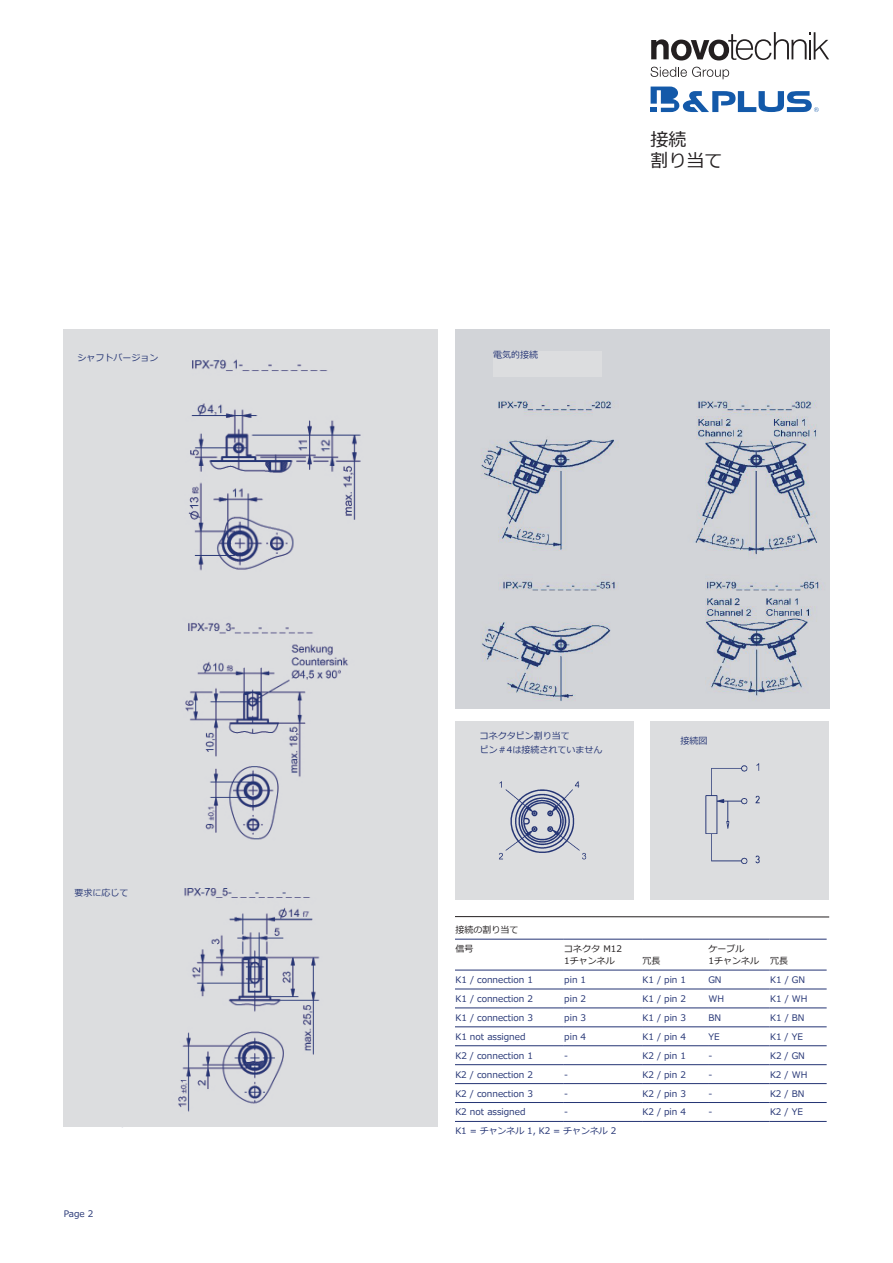
<style>
.page{position:relative;width:893px;height:1263px;background:#fff}
.page>*{position:absolute;margin:0;border:0;box-sizing:border-box;transform-origin:0 0}
.t1{font:18px/21px "Meiryo";color:#231f20}
.t2{font:9px/13.5px "Meiryo";color:#243474}
.t3{font:9px/12px "Meiryo";color:#231f20}
</style>
<div class="page">
<hr style="left:455px;top:916px;width:374px;height:1px;background:#231f20">
<div style="left:455px;top:721px;width:179px;height:178px;background:#dcdddf"></div>
<img style="left:499px;top:781px;width:88px;height:79px">
<div style="left:651px;top:721px;width:178px;height:178px;background:#dcdddf"></div>
<img style="left:705px;top:763px;width:55px;height:101px">
<hr style="left:455px;top:939px;width:109px;height:1px;background:#243474">
<hr style="left:564px;top:939px;width:78px;height:1px;background:#243474">
<hr style="left:642px;top:939px;width:66px;height:1px;background:#243474">
<hr style="left:708px;top:939px;width:62px;height:1px;background:#243474">
<hr style="left:770px;top:939px;width:57px;height:1px;background:#243474">
<hr style="left:455px;top:970px;width:109px;height:1px;background:#243474">
<hr style="left:564px;top:970px;width:78px;height:1px;background:#243474">
<hr style="left:642px;top:970px;width:66px;height:1px;background:#243474">
<hr style="left:708px;top:970px;width:62px;height:1px;background:#243474">
<hr style="left:770px;top:970px;width:57px;height:1px;background:#243474">
<hr style="left:455px;top:989px;width:109px;height:1px;background:#243474">
<hr style="left:564px;top:989px;width:78px;height:1px;background:#243474">
<hr style="left:642px;top:989px;width:66px;height:1px;background:#243474">
<hr style="left:708px;top:989px;width:62px;height:1px;background:#243474">
<hr style="left:770px;top:989px;width:57px;height:1px;background:#243474">
<hr style="left:455px;top:1008px;width:109px;height:1px;background:#243474">
<hr style="left:564px;top:1008px;width:78px;height:1px;background:#243474">
<hr style="left:642px;top:1008px;width:66px;height:1px;background:#243474">
<hr style="left:708px;top:1008px;width:62px;height:1px;background:#243474">
<hr style="left:770px;top:1008px;width:57px;height:1px;background:#243474">
<hr style="left:455px;top:1026px;width:109px;height:1px;background:#243474">
<hr style="left:564px;top:1026px;width:78px;height:1px;background:#243474">
<hr style="left:642px;top:1026px;width:66px;height:1px;background:#243474">
<hr style="left:708px;top:1026px;width:62px;height:1px;background:#243474">
<hr style="left:770px;top:1026px;width:57px;height:1px;background:#243474">
<hr style="left:455px;top:1045px;width:109px;height:1px;background:#243474">
<hr style="left:564px;top:1045px;width:78px;height:1px;background:#243474">
<hr style="left:642px;top:1045px;width:66px;height:1px;background:#243474">
<hr style="left:708px;top:1045px;width:62px;height:1px;background:#243474">
<hr style="left:770px;top:1045px;width:57px;height:1px;background:#243474">
<hr style="left:455px;top:1064px;width:109px;height:1px;background:#243474">
<hr style="left:564px;top:1064px;width:78px;height:1px;background:#243474">
<hr style="left:642px;top:1064px;width:66px;height:1px;background:#243474">
<hr style="left:708px;top:1064px;width:62px;height:1px;background:#243474">
<hr style="left:770px;top:1064px;width:57px;height:1px;background:#243474">
<hr style="left:455px;top:1083px;width:109px;height:1px;background:#243474">
<hr style="left:564px;top:1083px;width:78px;height:1px;background:#243474">
<hr style="left:642px;top:1083px;width:66px;height:1px;background:#243474">
<hr style="left:708px;top:1083px;width:62px;height:1px;background:#243474">
<hr style="left:770px;top:1083px;width:57px;height:1px;background:#243474">
<hr style="left:455px;top:1102px;width:109px;height:1px;background:#243474">
<hr style="left:564px;top:1102px;width:78px;height:1px;background:#243474">
<hr style="left:642px;top:1102px;width:66px;height:1px;background:#243474">
<hr style="left:708px;top:1102px;width:62px;height:1px;background:#243474">
<hr style="left:770px;top:1102px;width:57px;height:1px;background:#243474">
<hr style="left:455px;top:1121px;width:109px;height:1px;background:#243474">
<hr style="left:564px;top:1121px;width:78px;height:1px;background:#243474">
<hr style="left:642px;top:1121px;width:66px;height:1px;background:#243474">
<hr style="left:708px;top:1121px;width:62px;height:1px;background:#243474">
<hr style="left:770px;top:1121px;width:57px;height:1px;background:#243474">
<img style="left:455px;top:330px;width:374px;height:378px">
<div style="left:64px;top:330px;width:374px;height:265px;background:#dcdddf"></div>
<img style="left:188px;top:359px;width:173px;height:212px">
<div style="left:64px;top:861px;width:374px;height:266px;background:#dcdddf"></div>
<img style="left:178px;top:888px;width:142px;height:224px">
<div style="left:64px;top:595px;width:374px;height:266px;background:#dcdddf"></div>
<img style="left:185px;top:623px;width:163px;height:217px">
<svg style="left:651px;top:87px;width:168px;height:25px"></svg>
<svg style="left:651px;top:32px;width:178px;height:29px"></svg>
<svg style="left:651px;top:67px;width:78px;height:12px"></svg>
<div style="left:493px;top:351px;width:109px;height:26px;background:#dcdddf"></div>
<p class="t2" style="left:77px;top:351px;width:82px">シャフトバージョン</p>
<p class="t2" style="left:74px;top:886px;width:55px">要求に応じて</p>
<p class="t2" style="left:64px;top:1208px;width:31px">Page 2</p>
<p class="t2" style="left:493px;top:349px;width:46px">電気的接続</p>
<h1 class="t1" style="left:651px;top:130px;width:73px">接続<br>割り当て</h1>
<p class="t2" style="left:480px;top:730px;width:124px">コネクタピン割り当て<br>ピン＃4は接続されていません</p>
<p class="t2" style="left:680px;top:734px;width:28px">接続図</p>
<p class="t3" style="left:455px;top:921px;width:64px;line-height:18.9px">接続の割り当て信号</p>
<p class="t3" style="left:564px;top:943px;width:59px">コネクタ M12<br>1チャンネル</p>
<p class="t3" style="left:642px;top:955px;width:19px">冗長</p>
<p class="t3" style="left:708px;top:943px;width:81px">ケーブル<br>1チャンネル 冗長</p>
<p class="t2" style="left:455px;top:973px;width:79px">K1 / connection 1</p>
<p class="t2" style="left:564px;top:973px;width:23px">pin 1</p>
<p class="t2" style="left:642px;top:973px;width:45px">K1 / pin 1</p>
<p class="t2" style="left:708px;top:973px;width:15px">GN</p>
<p class="t2" style="left:770px;top:973px;width:36px">K1 / GN</p>
<p class="t2" style="left:455px;top:992px;width:79px">K1 / connection 2</p>
<p class="t2" style="left:564px;top:992px;width:23px">pin 2</p>
<p class="t2" style="left:642px;top:992px;width:45px">K1 / pin 2</p>
<p class="t2" style="left:708px;top:992px;width:17px">WH</p>
<p class="t2" style="left:770px;top:992px;width:39px">K1 / WH</p>
<p class="t2" style="left:455px;top:1011px;width:79px">K1 / connection 3</p>
<p class="t2" style="left:564px;top:1011px;width:23px">pin 3</p>
<p class="t2" style="left:642px;top:1011px;width:45px">K1 / pin 3</p>
<p class="t2" style="left:708px;top:1011px;width:14px">BN</p>
<p class="t2" style="left:770px;top:1011px;width:36px">K1 / BN</p>
<p class="t2" style="left:455px;top:1030px;width:72px">K1 not assigned</p>
<p class="t2" style="left:564px;top:1030px;width:23px">pin 4</p>
<p class="t2" style="left:642px;top:1030px;width:45px">K1 / pin 4</p>
<p class="t2" style="left:708px;top:1030px;width:13px">YE</p>
<p class="t2" style="left:770px;top:1030px;width:34px">K1 / YE</p>
<p class="t2" style="left:455px;top:1049px;width:79px">K2 / connection 1</p>
<p class="t2" style="left:564px;top:1049px;width:5px">-</p>
<p class="t2" style="left:642px;top:1049px;width:45px">K2 / pin 1</p>
<p class="t2" style="left:708px;top:1049px;width:5px">-</p>
<p class="t2" style="left:770px;top:1049px;width:36px">K2 / GN</p>
<p class="t2" style="left:455px;top:1068px;width:79px">K2 / connection 2</p>
<p class="t2" style="left:564px;top:1068px;width:5px">-</p>
<p class="t2" style="left:642px;top:1068px;width:45px">K2 / pin 2</p>
<p class="t2" style="left:708px;top:1068px;width:5px">-</p>
<p class="t2" style="left:770px;top:1068px;width:39px">K2 / WH</p>
<p class="t2" style="left:455px;top:1087px;width:79px">K2 / connection 3</p>
<p class="t2" style="left:564px;top:1087px;width:5px">-</p>
<p class="t2" style="left:642px;top:1087px;width:45px">K2 / pin 3</p>
<p class="t2" style="left:708px;top:1087px;width:5px">-</p>
<p class="t2" style="left:770px;top:1087px;width:36px">K2 / BN</p>
<p class="t2" style="left:455px;top:1106px;width:72px">K2 not assigned</p>
<p class="t2" style="left:564px;top:1106px;width:5px">-</p>
<p class="t2" style="left:642px;top:1106px;width:45px">K2 / pin 4</p>
<p class="t2" style="left:708px;top:1106px;width:5px">-</p>
<p class="t2" style="left:770px;top:1106px;width:34px">K2 / YE</p>
<p class="t2" style="left:455px;top:1125px;width:163px">K1 = チャンネル 1, K2 = チャンネル 2</p>
</div>
